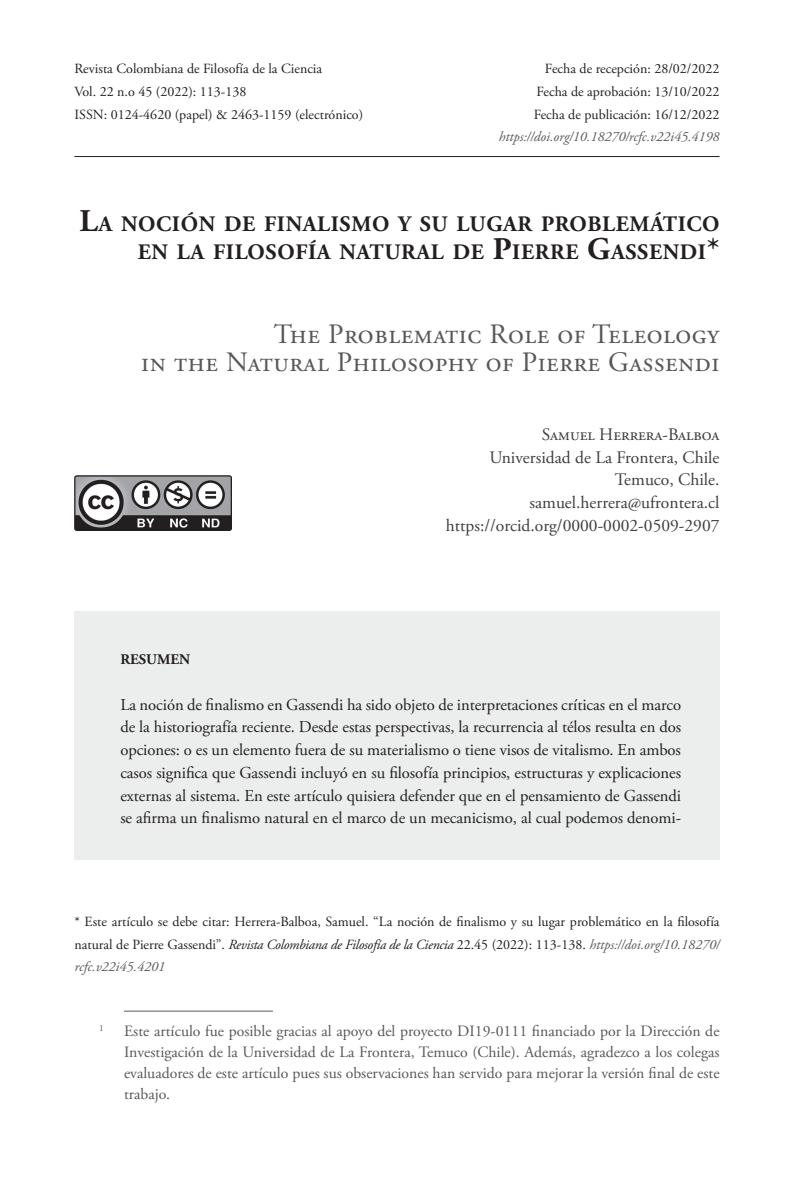
<style>
.page{position:relative;width:794px;height:1191px;background:#fff}
.page>*{position:absolute;margin:0;border:0;box-sizing:border-box;transform-origin:0 0}
.t1{font:28px "Adobe Garamond Pro";letter-spacing:.02em;color:#57585a}
.t2{font:700 22.05px/28px "Adobe Garamond Pro";letter-spacing:.03em;color:#231f20;text-align:right}
.Datos_Universidad{font:17.5px "Adobe Garamond Pro";color:#3e3e3f}
.t3{font:16.62px/22.8px "Adobe Garamond Pro";letter-spacing:-.005em;color:#231f20;text-align:justify}
.Píe_de_página_-Con_f{font:15.75px/21px "Adobe Garamond Pro";color:#57585a;text-align:justify}
.t4{font:700 14.7px "Adobe Garamond Pro";color:#231f20}
.Datos_encabezado{font:14px/22.8px "Adobe Garamond Pro";color:#231f20;text-align:justify}
.Datos_encabezado-2{font:italic 14px "Adobe Garamond Pro";color:#57585a}
.Píe_de_página_-Con_f-2{font:9.1px "Adobe Garamond Pro";color:#57585a}
.s1{font-size:31.5px}
.s2{font-style:italic}
.s3{font-style:italic;color:#57585a}
</style>
<div class="page">
<hr style="left:74px;top:156px;width:645px;height:1px;background:#231f20">
<div style="left:74px;top:611px;width:645px;height:248px;background:#eceded"></div>
<img style="left:74px;top:475px;width:157px;height:56px">
<hr style="left:124px;top:1010px;width:149px;height:1px;background:#57585a">
<p class="Datos_encabezado" style="left:74px;top:58px;width:249px">Revista Colombiana de Filosofía de la Ciencia</p>
<p class="Datos_encabezado" style="left:74px;top:81px;width:173px">Vol. 22 n.o 45 (2022): 113-138</p>
<p class="Datos_encabezado" style="left:74px;top:103px;width:290px">ISSN: 0124-4620 (papel) &amp; 2463-1159 (electrónico)</p>
<p class="Datos_encabezado" style="left:545px;top:58px;width:176px">Fecha de recepción: 28/02/2022</p>
<p class="Datos_encabezado" style="left:536px;top:81px;width:184px">Fecha de aprobación: 13/10/2022</p>
<p class="Datos_encabezado" style="left:533px;top:103px;width:187px">Fecha de publicación: 16/12/2022</p>
<p class="Datos_encabezado-2" style="left:499px;top:129px;width:222px">https://doi.org/10.18270/rcfc.v22i45.4198</p>
<p class="t2" style="left:79px;top:210px;width:641px"><span class="s1">L</span>A NOCIÓN DE FINALISMO Y SU LUGAR PROBLEMÁTICO<br>EN LA FILOSOFÍA NATURAL DE <span class="s1">P</span>IERRE <span class="s1">G</span>ASSENDI<span class="s1">*</span></p>
<p class="t1" style="left:274px;top:317px;width:447px">The Problematic Role of Teleology</p>
<p class="t1" style="left:141px;top:345px;width:580px">in the Natural Philosophy of Pierre Gassendi</p>
<p class="Datos_Universidad" style="left:542px;top:424px;width:179px">Samuel Herrera-Balboa</p>
<p class="Datos_Universidad" style="left:489px;top:446px;width:232px">Universidad de La Frontera, Chile</p>
<p class="Datos_Universidad" style="left:615px;top:469px;width:106px">Temuco, Chile.</p>
<p class="Datos_Universidad" style="left:529px;top:492px;width:191px">samuel.herrera@ufrontera.cl</p>
<p class="Datos_Universidad" style="left:446px;top:515px;width:275px">https://orcid.org/0000-0002-0509-2907</p>
<p class="t4" style="left:120px;top:651px;width:71px">RESUMEN</p>
<p class="t3" style="left:120px;top:693px;width:562px">La noción de finalismo en Gassendi ha sido objeto de interpretaciones críticas en el marco de la historiografía reciente. Desde estas perspectivas, la recurrencia al télos resulta en dos opciones: o es un elemento fuera de su materialismo o tiene visos de vitalismo. En ambos casos significa que Gassendi incluyó en su filosofía principios, estructuras y explicaciones externas al sistema. En este artículo quisiera defender que en el pensamiento de Gassendi se afirma un finalismo natural en el marco de un mecanicismo, al cual podemos denomi-</p>
<p class="Datos_encabezado" style="left:74px;top:910px;width:647px">* Este artículo se debe citar: Herrera-Balboa, Samuel. “La noción de finalismo y su lugar problemático en la filosofía natural de Pierre Gassendi”. <span class="s2">Revista Colombiana de Filosofía de la Ciencia</span> 22.45 (2022): 113-138. <span class="s3">https://doi.org/10.18270/ rcfc.v22i45.4201</span></p>
<p class="Píe_de_página_-Con_f-2" style="left:99px;top:1022px;width:6px">1</p>
<p class="Píe_de_página_-Con_f" style="left:124px;top:1021px;width:597px">Este artículo fue posible gracias al apoyo del proyecto DI19-0111 financiado por la Dirección de Investigación de la Universidad de La Frontera, Temuco (Chile). Además, agradezco a los colegas evaluadores de este artículo pues sus observaciones han servido para mejorar la versión final de este trabajo.</p>
</div>
